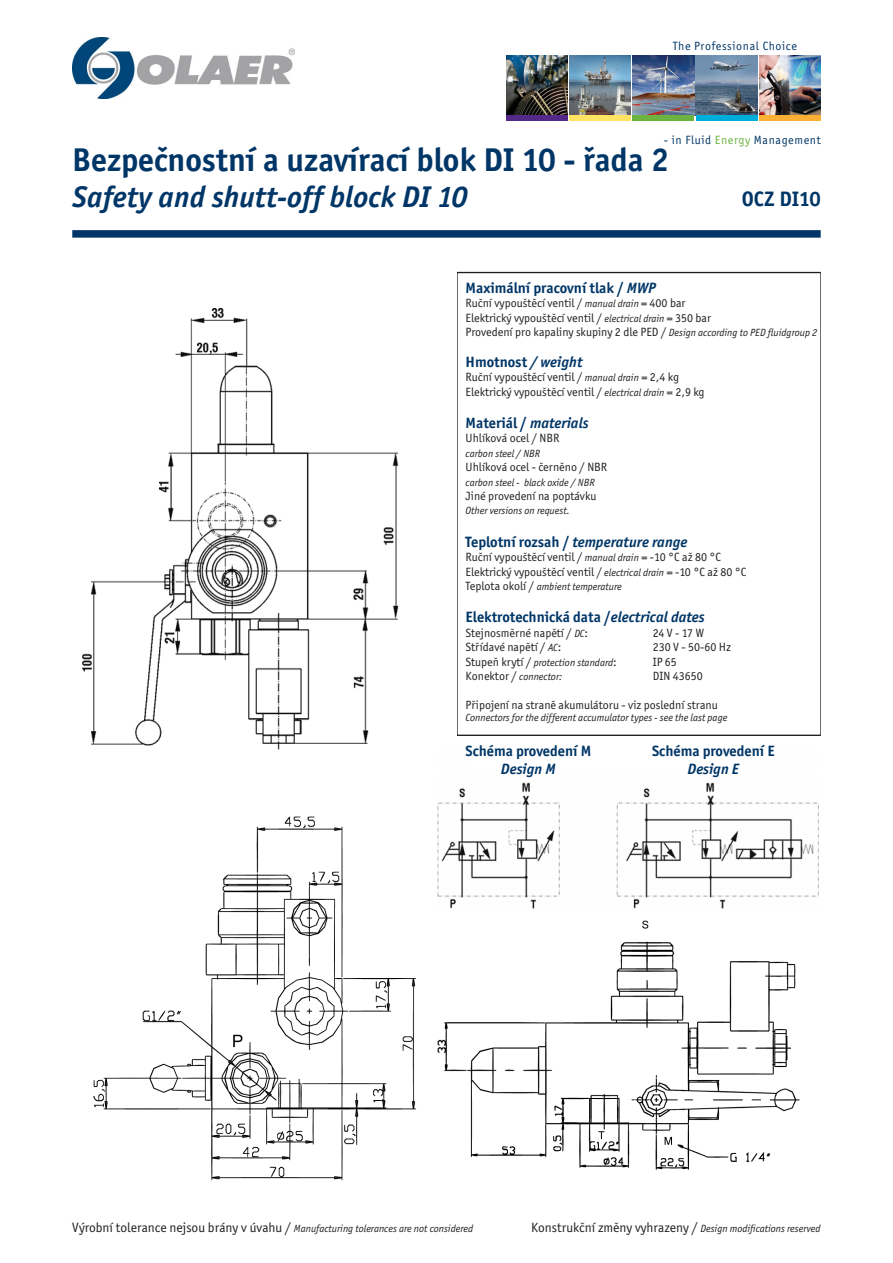
<style>
.page{position:relative;width:893px;height:1263px;background:#fff}
.page>*{position:absolute;margin:0;border:0;box-sizing:border-box;transform-origin:0 0}
.CZ-Hlavni_nadpis{font:700 33px "Officina Sans Itc TOT";color:#003667}
.CZ-Hlavni_nadpis-2{font:italic 700 30px "Officina Sans Itc TOT";color:#003667}
.CZ-podnapis{font:700 21px "Officina Sans Itc TOT";color:#003667}
.CZ-Nadis_v_textu{font:700 15px/18px "Officina Sans Itc TOT";color:#003667;text-align:center}
.CZ-Nadis_v_textu-2{font:italic 700 15px "Officina Sans Itc TOT";color:#003667}
.CZ-zakladni_text{font:12px "Officina Sans Itc TOT";color:#231f20}
.t1{font:12px "Officina Sans Itc TOT";letter-spacing:.05em;color:#003667}
.CZ-zakladni_text-2{font:italic 10.5px "Officina Sans Itc TOT";color:#231f20}
.s1{color:#6cb43f}
.s2{font-style:italic}
.s3{font-style:italic;font-size:10.5px}
.s4{font-style:normal}
.s5{font-style:normal;font-size:12px}
.s6{font-style:normal;font-size:13.5px}
</style>
<div class="page">
<div style="left:72px;top:230px;width:749px;height:8px;background:#003667"></div>
<img style="left:506px;top:55px;width:125px;height:60px">
<div style="left:506px;top:115px;width:62px;height:6px;background:#542989"></div>
<div style="left:569px;top:115px;width:62px;height:6px;background:#ffe362"></div>
<img style="left:633px;top:55px;width:61px;height:60px">
<div style="left:633px;top:115px;width:61px;height:6px;background:#6cb43f"></div>
<img style="left:696px;top:55px;width:61px;height:60px">
<div style="left:696px;top:115px;width:61px;height:6px;background:#00aedc"></div>
<img style="left:759px;top:55px;width:62px;height:60px">
<div style="left:759px;top:115px;width:62px;height:6px;background:#fbb033"></div>
<img style="left:72px;top:38px;width:222px;height:61px">
<img style="left:82px;top:309px;width:739px;height:872px">
<p class="t1" style="left:673px;top:39px;width:126px">The Professional Choice</p>
<p class="t1" style="left:664px;top:133px;width:158px">- in Fluid <span class="s1">Energy</span> Management</p>
<p class="CZ-Hlavni_nadpis" style="left:72px;top:140px;width:598px">Bezpečnostní a uzavírací blok DI 10 - řada 2</p>
<p class="CZ-Hlavni_nadpis-2" style="left:72px;top:179px;width:397px">Safety and shutt-off block DI 10</p>
<p class="CZ-podnapis" style="left:742px;top:185px;width:80px">OCZ DI10</p>
<p class="CZ-Nadis_v_textu" style="left:466px;top:279px;width:192px">Maximální pracovní tlak / <span class="s2">MWP</span></p>
<p class="CZ-zakladni_text" style="left:466px;top:296px;width:221px">Ruční vypouštěcí ventil / <span class="s3">manual drain</span> = 400 bar</p>
<p class="CZ-zakladni_text" style="left:466px;top:311px;width:247px">Elektrický vypouštěcí ventil / <span class="s3">electrical drain</span> = 350 bar</p>
<p class="CZ-zakladni_text" style="left:466px;top:325px;width:353px">Provedení pro kapaliny skupiny 2 dle PED / <span class="s3">Design according to PED fluidgroup 2</span></p>
<p class="CZ-Nadis_v_textu" style="left:466px;top:353px;width:118px">Hmotnost <span class="s2">/ weight</span></p>
<p class="CZ-zakladni_text" style="left:466px;top:370px;width:215px">Ruční vypouštěcí ventil / <span class="s3">manual drain</span> = 2,4 kg</p>
<p class="CZ-zakladni_text" style="left:466px;top:385px;width:240px">Elektrický vypouštěcí ventil / <span class="s3">electrical drain</span> = 2,9 kg</p>
<p class="CZ-Nadis_v_textu" style="left:466px;top:414px;width:125px">Materiál / <span class="s2">materials</span></p>
<p class="CZ-zakladni_text" style="left:466px;top:431px;width:95px">Uhlíková ocel / NBR</p>
<p class="CZ-zakladni_text-2" style="left:466px;top:447px;width:76px">carbon steel / NBR</p>
<p class="CZ-zakladni_text" style="left:466px;top:460px;width:143px">Uhlíková ocel - černěno / NBR</p>
<p class="CZ-zakladni_text-2" style="left:466px;top:476px;width:130px">carbon steel - black oxide / NBR</p>
<p class="CZ-zakladni_text" style="left:466px;top:489px;width:132px">Jiné provedení na poptávku</p>
<p class="CZ-zakladni_text-2" style="left:466px;top:505px;width:106px">Other versions on request.</p>
<p class="CZ-Nadis_v_textu-2" style="left:466px;top:533px;width:223px"><span class="s4">Teplotní rozsah /</span> temperature range</p>
<p class="CZ-zakladni_text" style="left:466px;top:550px;width:257px">Ruční vypouštěcí ventil / <span class="s3">manual drain</span> = -10 °C až 80 °C</p>
<p class="CZ-zakladni_text" style="left:466px;top:565px;width:282px">Elektrický vypouštěcí ventil / <span class="s3">electrical drain</span> = -10 °C až 80 °C</p>
<p class="CZ-zakladni_text-2" style="left:466px;top:581px;width:158px"><span class="s5">Teplota okolí /</span> ambient temperature</p>
<p class="CZ-Nadis_v_textu" style="left:466px;top:608px;width:241px">Elektrotechnická data /<span class="s2">electrical dates</span></p>
<p class="CZ-zakladni_text" style="left:466px;top:626px;width:124px">Stejnosměrné napětí / <span class="s3">DC</span>:</p>
<p class="CZ-zakladni_text" style="left:653px;top:626px;width:53px">24 V - 17 W</p>
<p class="CZ-zakladni_text" style="left:466px;top:640px;width:97px">Střídavé napětí / <span class="s3">AC</span>:</p>
<p class="CZ-zakladni_text" style="left:653px;top:640px;width:80px">230 V - 50-60 Hz</p>
<p class="CZ-zakladni_text-2" style="left:466px;top:656px;width:153px"><span class="s5">Stupeň krytí /</span> protection standard<span class="s5">:</span></p>
<p class="CZ-zakladni_text" style="left:653px;top:655px;width:26px">IP 65</p>
<p class="CZ-zakladni_text-2" style="left:466px;top:671px;width:98px"><span class="s5">Konektor /</span> connector:</p>
<p class="CZ-zakladni_text" style="left:653px;top:669px;width:52px">DIN 43650</p>
<p class="CZ-zakladni_text" style="left:466px;top:698px;width:254px">Připojení na straně akumulátoru - viz poslední stranu</p>
<p class="CZ-zakladni_text-2" style="left:466px;top:712px;width:263px">Connectors for the different accumulator types - see the last page</p>
<p class="CZ-Nadis_v_textu" style="left:465px;top:742px;width:127px">Schéma provedení M<br><span class="s2">Design M</span></p>
<p class="CZ-Nadis_v_textu" style="left:652px;top:742px;width:124px">Schéma provedení E<br><span class="s2">Design E</span></p>
<p class="CZ-zakladni_text-2" style="left:72px;top:1223px;width:402px"><span class="s6">Výrobní tolerance nejsou brány v úvahu /</span> Manufacturing tolerances are not considered</p>
<p class="CZ-zakladni_text-2" style="left:531px;top:1223px;width:291px"><span class="s6">Konstrukční změny vyhrazeny /</span> Design modifications reserved</p>
</div>
